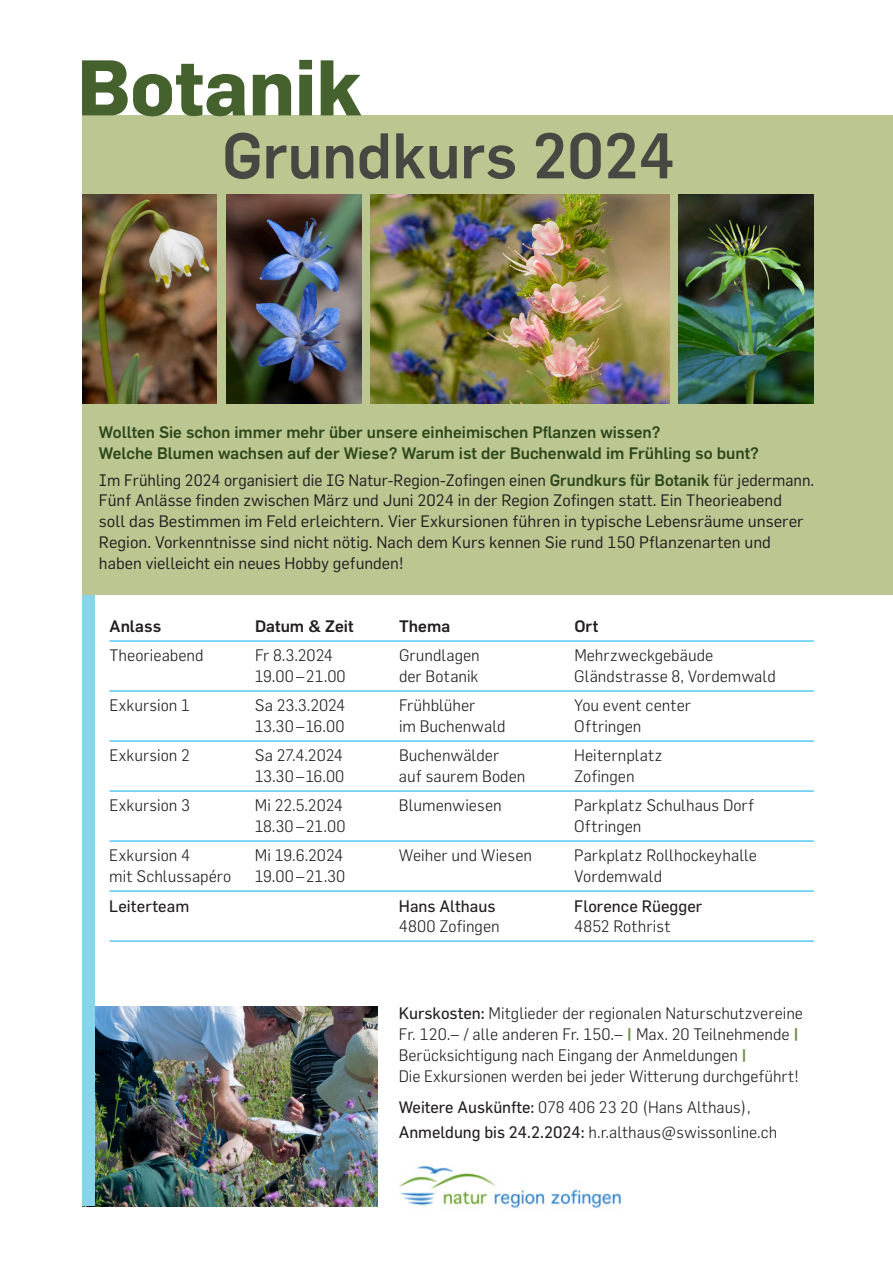
<style>
.page{position:relative;width:893px;height:1263px;background:#fff}
.page>*{position:absolute;margin:0;border:0;box-sizing:border-box;transform-origin:0 0}
.t1{font:700 77.25px "Flama";color:#44612e}
.t2{font:500 63.15px "Flama";color:#474842}
.t3{font:300 16.35px/20.9px "Flama";color:#231f20}
.t4{font:16.35px/20.9px "Flama";color:#231f20}
.t5{font:500 16.35px/20.9px "Flama";color:#2d481c}
.t6{font:16.35px "Flama";color:#231f20}
.t7{font:500 16.35px "Flama";letter-spacing:.005em;color:#231f20}
.s1{font-weight:500;color:#2d481c}
.s2{font-weight:400}
.s3{font-weight:900;color:#74914f}
</style>
<div class="page">
<div style="left:82px;top:115px;width:811px;height:480px;background:#bcc691"></div>
<img style="left:95px;top:1006px;width:282px;height:200px">
<img style="left:82px;top:195px;width:135px;height:208px">
<img style="left:226px;top:195px;width:135px;height:208px">
<img style="left:370px;top:195px;width:299px;height:208px">
<img style="left:678px;top:195px;width:135px;height:208px">
<hr style="left:109px;top:641px;width:705px;height:1px;background:#00aeef">
<hr style="left:109px;top:691px;width:705px;height:1px;background:#00aeef">
<hr style="left:109px;top:741px;width:705px;height:1px;background:#00aeef">
<hr style="left:109px;top:791px;width:705px;height:1px;background:#00aeef">
<hr style="left:109px;top:841px;width:705px;height:1px;background:#00aeef">
<hr style="left:109px;top:891px;width:705px;height:1px;background:#00aeef">
<hr style="left:109px;top:941px;width:705px;height:1px;background:#00aeef">
<img style="left:399px;top:1166px;width:223px;height:43px">
<div style="left:82px;top:595px;width:13px;height:611px;background:#88d4eb"></div>
<h1 class="t1" style="left:77px;top:41px;width:286px">Botanik</h1>
<h2 class="t2" style="left:222px;top:117px;width:454px">Grundkurs 2024</h2>
<p class="t5" style="left:99px;top:421px;width:662px">Wollten Sie schon immer mehr über unsere einheimischen Pflanzen wissen?<br>Welche Blumen wachsen auf der Wiese? Warum ist der Buchenwald im Frühling so bunt?</p>
<p class="t4" style="left:99px;top:469px;width:717px">Im Frühling 2024 organisiert die IG Natur-Region-Zofingen einen <span class="s1">Grundkurs für Botanik</span> für jedermann.<br>Fünf Anlässe finden zwischen März und Juni 2024 in der Region Zofingen statt. Ein Theorieabend<br>soll das Bestimmen im Feld erleichtern. Vier Exkursionen führen in typische Lebensräume unserer Region. Vorkenntnisse sind nicht nötig. Nach dem Kurs kennen Sie rund 150 Pflanzenarten und haben vielleicht ein neues Hobby gefunden!</p>
<p class="t7" style="left:109px;top:616px;width:53px">Anlass</p>
<p class="t7" style="left:255px;top:616px;width:100px">Datum &amp; Zeit</p>
<p class="t7" style="left:399px;top:616px;width:53px">Thema</p>
<p class="t7" style="left:574px;top:616px;width:25px">Ort</p>
<p class="t3" style="left:109px;top:645px;width:96px">Theorieabend</p>
<p class="t3" style="left:255px;top:645px;width:80px">Fr 8.3.2024</p>
<p class="t3" style="left:399px;top:645px;width:82px">Grundlagen</p>
<p class="t3" style="left:574px;top:645px;width:140px">Mehrzweckgebäude</p>
<p class="t3" style="left:255px;top:666px;width:92px">19.00 –21.00</p>
<p class="t3" style="left:399px;top:666px;width:81px">der Botanik</p>
<p class="t3" style="left:574px;top:666px;width:203px">Gländstrasse 8, Vordemwald</p>
<p class="t3" style="left:109px;top:695px;width:83px">Exkursion 1</p>
<p class="t3" style="left:255px;top:695px;width:92px">Sa 23.3.2024</p>
<p class="t3" style="left:399px;top:695px;width:78px">Frühblüher</p>
<p class="t3" style="left:574px;top:695px;width:118px">You event center</p>
<p class="t3" style="left:255px;top:716px;width:91px">13.30 –16.00</p>
<p class="t3" style="left:399px;top:716px;width:108px">im Buchenwald</p>
<p class="t3" style="left:574px;top:716px;width:69px">Oftringen</p>
<p class="t3" style="left:109px;top:745px;width:82px">Exkursion 2</p>
<p class="t3" style="left:255px;top:745px;width:90px">Sa 27.4.2024</p>
<p class="t3" style="left:399px;top:745px;width:102px">Buchenwälder</p>
<p class="t3" style="left:574px;top:745px;width:90px">Heiternplatz</p>
<p class="t3" style="left:255px;top:766px;width:91px">13.30 –16.00</p>
<p class="t3" style="left:399px;top:766px;width:128px">auf saurem Boden</p>
<p class="t3" style="left:574px;top:766px;width:62px">Zofingen</p>
<p class="t3" style="left:109px;top:795px;width:82px">Exkursion 3</p>
<p class="t3" style="left:255px;top:795px;width:90px">Mi 22.5.2024</p>
<p class="t3" style="left:399px;top:795px;width:104px">Blumenwiesen</p>
<p class="t3" style="left:574px;top:795px;width:182px">Parkplatz Schulhaus Dorf</p>
<p class="t3" style="left:255px;top:816px;width:92px">18.30 –21.00</p>
<p class="t3" style="left:574px;top:816px;width:69px">Oftringen</p>
<p class="t3" style="left:109px;top:845px;width:83px">Exkursion 4</p>
<p class="t3" style="left:255px;top:845px;width:90px">Mi 19.6.2024</p>
<p class="t3" style="left:399px;top:845px;width:135px">Weiher und Wiesen</p>
<p class="t3" style="left:574px;top:845px;width:184px">Parkplatz Rollhockeyhalle</p>
<p class="t3" style="left:109px;top:866px;width:124px">mit Schlussapéro</p>
<p class="t3" style="left:255px;top:866px;width:92px">19.00 –21.30</p>
<p class="t3" style="left:574px;top:866px;width:89px">Vordemwald</p>
<p class="t6" style="left:109px;top:896px;width:82px">Leiterteam</p>
<p class="t6" style="left:399px;top:896px;width:98px">Hans Althaus</p>
<p class="t6" style="left:574px;top:896px;width:130px">Florence Rüegger</p>
<p class="t3" style="left:399px;top:916px;width:102px">4800 Zofingen</p>
<p class="t3" style="left:574px;top:916px;width:98px">4852 Rothrist</p>
<p class="t3" style="left:399px;top:1003px;width:406px"><span class="s2">Kurskosten:</span> Mitglieder der regionalen Naturschutzvereine Fr. 120.– / alle anderen Fr. 150.– <span class="s3">|</span> Max. 20 Teilnehmende <span class="s3">| </span>Berücksichtigung nach Eingang der Anmeldungen <span class="s3">|<br></span>Die Exkursionen werden bei jeder Witterung durchgeführt!</p>
<p class="t3" style="left:399px;top:1094px;width:380px;line-height:25.2px"><span class="s2">Weitere Auskünfte:</span> 078 406 23 20 (Hans Althaus),<br><span class="s2">Anmeldung bis 24.2.2024:</span> h.r.althaus@swissonline.ch</p>
</div>
